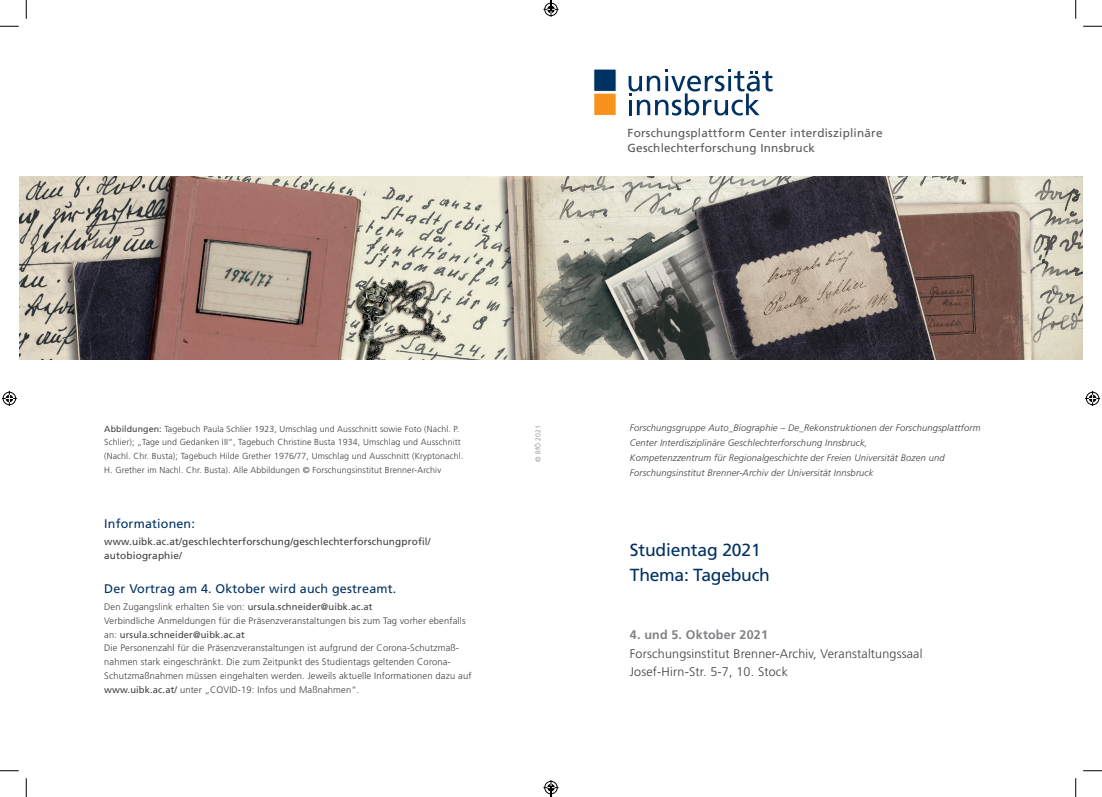
<style>
.page{position:relative;width:1102px;height:797px;background:#fff}
.page>*{position:absolute;margin:0;border:0;box-sizing:border-box;transform-origin:0 0}
.t1{font:17.5px/25px "Frutiger";letter-spacing:-.01em;color:#003163}
.t2{font:300 12.5px/18.8px "Frutiger";letter-spacing:.015em;color:#3e3e3f}
.t3{font:12.5px "Frutiger";letter-spacing:.015em;color:#003163}
.t4{font:700 12.5px "Frutiger";letter-spacing:.015em;color:#808285}
.t5{font:11.75px/15.2px "Frutiger";letter-spacing:.02em;color:#57585a}
.t6{font:10px/13.8px "Frutiger";letter-spacing:.015em;color:#3e3e3f}
.t7{font:300 9.38px/13.8px "Frutiger";letter-spacing:.015em;color:#3e3e3f}
.t8{font:italic 300 9.38px/15px "Frutiger";letter-spacing:.015em;color:#3e3e3f}
.t9{font:300 8.75px/13.8px "Frutiger";letter-spacing:.015em;color:#3e3e3f}
.t10{font:300 6.88px "Frutiger";letter-spacing:.03em;color:#808285}
.s1{font-weight:400}
</style>
<div class="page">
<svg style="left:593px;top:69px;width:23px;height:46px"></svg>
<svg style="left:628px;top:69px;width:144px;height:46px"></svg>
<img style="left:19px;top:176px;width:1063px;height:183px">
<svg style="left:0;top:25px;width:19px;height:2px"></svg>
<svg style="left:1083px;top:25px;width:18px;height:2px"></svg>
<svg style="left:0;top:770px;width:19px;height:1px"></svg>
<svg style="left:1083px;top:770px;width:18px;height:1px"></svg>
<svg style="left:25px;top:0;width:2px;height:19px"></svg>
<svg style="left:25px;top:778px;width:2px;height:19px"></svg>
<svg style="left:1075px;top:0;width:1px;height:19px"></svg>
<svg style="left:1075px;top:778px;width:1px;height:19px"></svg>
<svg style="left:2px;top:391px;width:15px;height:15px"></svg>
<svg style="left:1085px;top:391px;width:14px;height:15px"></svg>
<svg style="left:543px;top:0;width:15px;height:17px"></svg>
<svg style="left:543px;top:780px;width:15px;height:17px"></svg>
<p class="t5" style="left:627px;top:125px;width:256px">Forschungsplattform Center interdisziplinäre<br>Geschlechterforschung Innsbruck</p>
<p class="t9" style="left:104px;top:421px;width:360px"><span class="s1">Abbildungen:</span> Tagebuch Paula Schlier 1923, Umschlag und Ausschnitt sowie Foto (Nachl. P.<br>Schlier); „Tage und Gedanken III“, Tagebuch Christine Busta 1934, Umschlag und Ausschnitt (Nachl. Chr. Busta); Tagebuch Hilde Grether 1976/77, Umschlag und Ausschnitt (Kryptonachl.<br>H. Grether im Nachl. Chr. Busta). Alle Abbildungen © Forschungsinstitut Brenner-Archiv</p>
<h2 class="t3" style="left:104px;top:516px;width:92px">Informationen:</h2>
<p class="t6" style="left:104px;top:535px;width:328px">www.uibk.ac.at/geschlechterforschung/geschlechterforschungprofil/ autobiographie/</p>
<h2 class="t3" style="left:104px;top:581px;width:293px">Der Vortrag am 4. Oktober wird auch gestreamt.</h2>
<p class="t7" style="left:104px;top:600px;width:369px">Den Zugangslink erhalten Sie von: <span class="s1">ursula.schneider@uibk.ac.at<br></span>Verbindliche Anmeldungen für die Präsenzveranstaltungen bis zum Tag vorher ebenfalls an: <span class="s1">ursula.schneider@uibk.ac.at<br></span>Die Personenzahl für die Präsenzveranstaltungen ist aufgrund der Corona-Schutzmaß&shy;nahmen stark eingeschränkt. Die zum Zeitpunkt des Studientags geltenden Corona-Schutzmaßnahmen müssen eingehalten werden. Jeweils aktuelle Informationen dazu auf <span class="s1">www.uibk.ac.at/</span> unter „COVID-19: Infos und Maßnahmen“.</p>
<p class="t10" style="left:534px;top:462px;width:39px;rotate:-90deg">© BfÖ 2021</p>
<p class="t8" style="left:629px;top:420px;width:352px">Forschungsgruppe Auto_Biographie – De_Rekonstruktionen der Forschungsplattform Center Interdisziplinäre Geschlechterforschung Innsbruck,<br>Kompetenzzentrum für Regionalgeschichte der Freien Universität Bozen und Forschungsinstitut Brenner-Archiv der Universität Innsbruck</p>
<h1 class="t1" style="left:629px;top:537px;width:141px">Studientag 2021<br>Thema: Tagebuch</h1>
<h2 class="t4" style="left:629px;top:627px;width:140px">4. und 5. Oktober 2021</h2>
<h2 class="t2" style="left:629px;top:644px;width:294px">Forschungsinstitut Brenner-Archiv, Veranstaltungssaal<br>Josef-Hirn-Str. 5-7, 10. Stock</h2>
</div>
